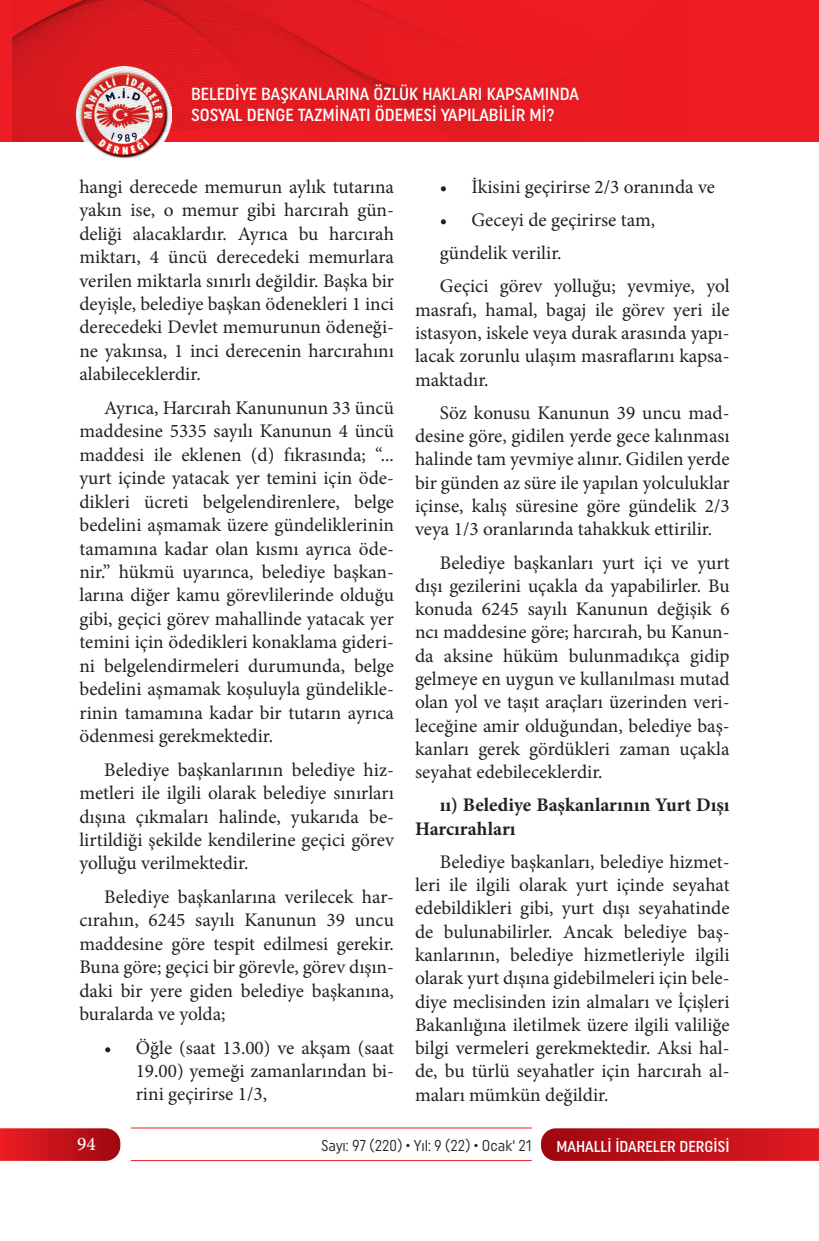
<style>
.page{position:relative;width:819px;height:1241px;background:#fff}
.page>*{position:absolute;margin:0;border:0;box-sizing:border-box;transform-origin:0 0}
.t1{font:19.25px/23.4px "Minion Pro";color:#231f20;text-align:justify}
.t2{font:700 19.25px/23.3px "Minion Pro";color:#231f20}
.t3{font:500 19.25px "Minion Pro";color:#fff}
.t4{font:500 17.5px/21px "Uniform Condensed";color:#fff}
.t5{font:15.75px "Uniform Condensed";color:#231f20;scale:.95 1}
.t6{font:500 15.75px "Uniform Condensed";color:#fff}
</style>
<div class="page">
<svg style="left:541px;top:1128px;width:278px;height:32px;background:#c0151d"></svg>
<svg style="left:0;top:1128px;width:120px;height:32px;background:#c61920"></svg>
<hr style="left:131px;top:1127px;width:400px;height:1px;background:#ee1d23">
<hr style="left:131px;top:1159px;width:400px;height:1px;background:#ee1d23">
<div style="left:0;top:0;width:819px;height:141px;background:#ee1d23"></div>
<img style="left:76px;top:141px;width:96px;height:18px">
<img style="left:13px;top:0;width:550px;height:141px">
<p class="t4" style="left:191px;top:83px;width:389px">BELEDİYE BAŞKANLARINA ÖZLÜK HAKLARI KAPSAMINDA<br>SOSYAL DENGE TAZMİNATI ÖDEMESİ YAPILABİLİR Mİ?</p>
<p class="t1" style="left:79px;top:175px;width:316px">hangi derecede memurun aylık tutarına yakın ise, o memur gibi harcırah gün&shy;deliği alacaklardır. Ayrıca bu harcırah miktarı, 4 üncü derecedeki memurlara verilen miktarla sınırlı değildir. Başka bir deyişle, belediye başkan ödenekleri 1 inci derecedeki Devlet memurunun ödeneği&shy;ne yakınsa, 1 inci derecenin harcırahını alabileceklerdir.</p>
<p class="t1" style="left:79px;top:396px;width:316px;text-indent:25px">Ayrıca, Harcırah Kanununun 33 üncü maddesine 5335 sayılı Kanunun 4 üncü maddesi ile eklenen (d) fıkrasında; “... yurt içinde yatacak yer temini için öde&shy;dikleri ücreti belgelendirenlere, belge bedelini aşmamak üzere gündeliklerinin tamamına kadar olan kısmı ayrıca öde&shy;nir.” hükmü uyarınca, belediye başkan&shy;larına diğer kamu görevlilerinde olduğu gibi, geçici görev mahallinde yatacak yer temini için ödedikleri konaklama gideri&shy;ni belgelendirmeleri durumunda, belge bedelini aşmamak koşuluyla gündelikle&shy;rinin tamamına kadar bir tutarın ayrıca ödenmesi gerekmektedir.</p>
<p class="t1" style="left:79px;top:757px;width:316px;text-indent:25px">Belediye başkanlarının belediye hiz&shy;metleri ile ilgili olarak belediye sınırları dışına çıkmaları halinde, yukarıda be&shy;lirtildiği şekilde kendilerine geçici görev yolluğu verilmektedir.</p>
<p class="t1" style="left:79px;top:884px;width:316px;text-indent:25px">Belediye başkanlarına verilecek har&shy;cırahın, 6245 sayılı Kanunun 39 uncu maddesine göre tespit edilmesi gerekir.<br>Buna göre; geçici bir görevle, görev dışın&shy;daki bir yere giden belediye başkanına, buralarda ve yolda;</p>
<p class="t1" style="left:136px;top:1035px;width:260px;text-indent:-31px">• Öğle (saat 13.00) ve akşam (saat 19.00) yemeği zamanlarından bi&shy;rini geçirirse 1/3,</p>
<p class="t1" style="left:440px;top:175px;width:277px">• İkisini geçirirse 2/3 oranında ve</p>
<p class="t1" style="left:440px;top:203px;width:291px;line-height:33.2px;text-align:left">• Geceyi de geçirirse tam,<br>gündelik verilir.<br>Geçici görev yolluğu; yevmiye, yol</p>
<p class="t1" style="left:415px;top:298px;width:316px">masrafı, hamal, bagaj ile görev yeri ile istasyon, iskele veya durak arasında yapı&shy;lacak zorunlu ulaşım masraflarını kapsa&shy;maktadır.</p>
<p class="t1" style="left:415px;top:401px;width:316px;text-indent:25px">Söz konusu Kanunun 39 uncu mad&shy;desine göre, gidilen yerde gece kalınması halinde tam yevmiye alınır. Gidilen yerde bir günden az süre ile yapılan yolculuklar içinse, kalış süresine göre gündelik 2/3 veya 1/3 oranlarında tahakkuk ettirilir.</p>
<p class="t1" style="left:415px;top:550px;width:316px;text-indent:25px">Belediye başkanları yurt içi ve yurt dışı gezilerini uçakla da yapabilirler. Bu konuda 6245 sayılı Kanunun değişik 6 ncı maddesine göre; harcırah, bu Kanun&shy;da aksine hüküm bulunmadıkça gidip gelmeye en uygun ve kullanılması mutad olan yol ve taşıt araçları üzerinden veri&shy;leceğine amir olduğundan, belediye baş&shy;kanları gerek gördükleri zaman uçakla seyahat edebileceklerdir.</p>
<p class="t2" style="left:415px;top:793px;width:316px;text-indent:25px">ıı) Belediye Başkanlarının Yurt Dışı<br>Harcırahları</p>
<p class="t1" style="left:415px;top:850px;width:316px;text-indent:25px">Belediye başkanları, belediye hizmet&shy;leri ile ilgili olarak yurt içinde seyahat edebildikleri gibi, yurt dışı seyahatinde de bulunabilirler. Ancak belediye baş&shy;kanlarının, belediye hizmetleriyle ilgili olarak yurt dışına gidebilmeleri için bele&shy;diye meclisinden izin almaları ve İçişleri Bakanlığına iletilmek üzere ilgili valiliğe bilgi vermeleri gerekmektedir. Aksi hal&shy;de, bu türlü seyahatler için harcırah al&shy;maları mümkün değildir.</p>
<p class="t3" style="left:77px;top:1131px;width:20px">94</p>
<p class="t5" style="left:321px;top:1136px;width:223px">Sayı: 97 (220) • Yıl: 9 (22) • Ocak‘ 21</p>
<p class="t6" style="left:556px;top:1136px;width:175px">MAHALLİ İDARELER DERGİSİ</p>
</div>
